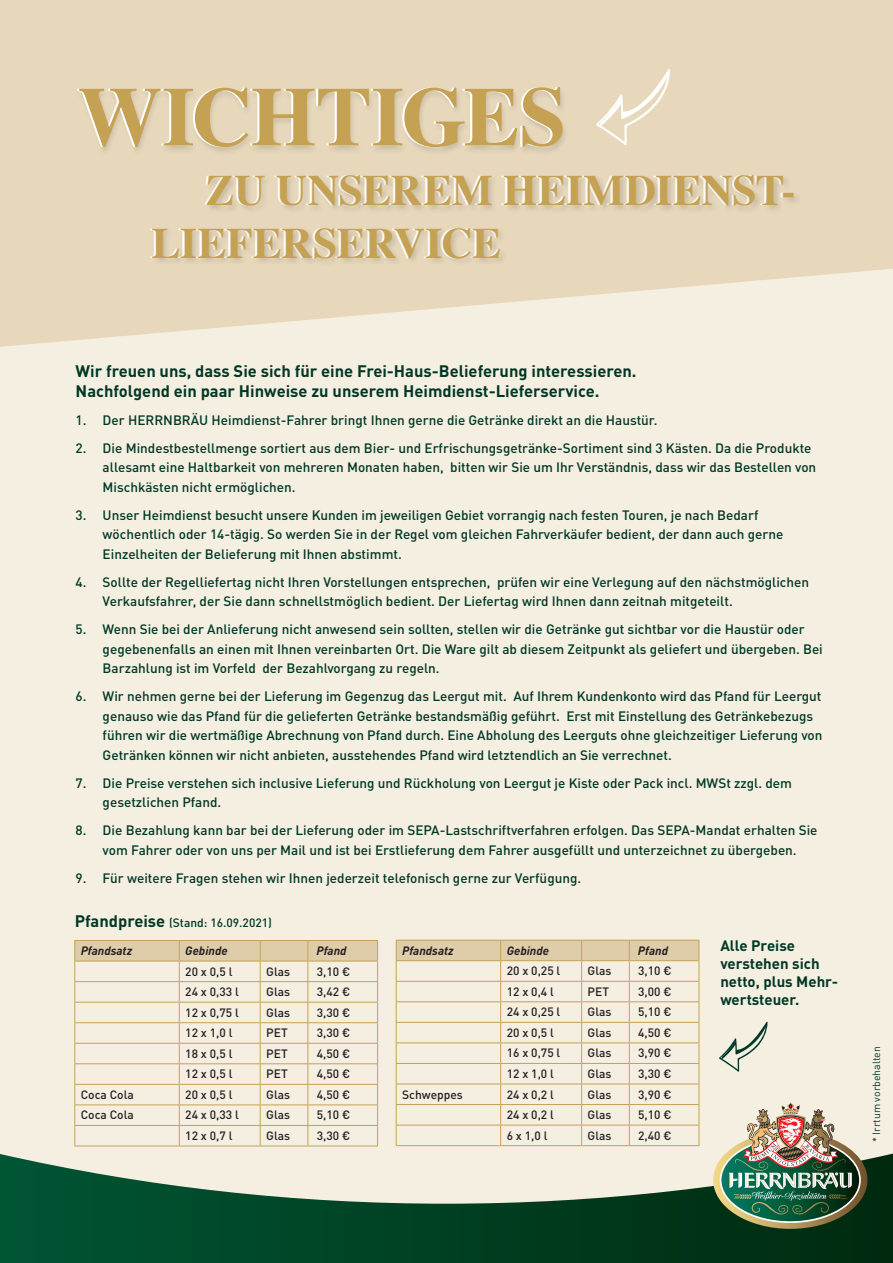
<style>
.page{position:relative;width:893px;height:1263px;background:#f5efe2}
.page>*{position:absolute;margin:0;border:0;box-sizing:border-box;transform-origin:0 0}
.t1{font:700 84px "Times";letter-spacing:-.015em;color:#c5a153}
.t2{font:700 43.5px/52.2px "Times";letter-spacing:-.01em;color:#c5a153}
.t3{font:700 16.5px/19.5px "DIN Pro";color:#003825}
.t4{font:700 15px/18px "DIN Pro";color:#003825}
.t5{font:500 13.5px/19.5px "DIN Pro";color:#003825}
.t6{font:500 12px "DIN Pro";color:#231f20}
.t7{font:italic 700 12px "DIN Pro";color:#231f20}
.t8{font:500 12px "DIN Pro";color:#003825}
.t9{font:10.5px "DIN Pro";color:#003825}
.s1{font-weight:700;font-size:16.5px}
</style>
<div class="page">
<svg style="left:0;top:1153px;width:893px;height:110px"></svg>
<img style="left:713px;top:1102px;width:154px;height:127px">
<svg style="left:0;top:0;width:893px;height:347px;fill:#e7d8bc"></svg>
<svg style="left:596px;top:69px;width:74px;height:76px;background:#eaddc4"></svg>
<div style="left:76px;top:86px;width:493px;height:69px;background:#231f20;opacity:.15"></div>
<div style="left:151px;top:174px;width:651px;height:92px;background:#231f20;opacity:.15"></div>
<hr style="left:74px;top:1145px;width:105px;height:1px;background:#c5a153">
<hr style="left:179px;top:1145px;width:81px;height:1px;background:#c5a153">
<hr style="left:260px;top:1145px;width:48px;height:1px;background:#c5a153">
<svg style="left:74px;top:940px;width:304px;height:205px"></svg>
<hr style="left:308px;top:1145px;width:70px;height:1px;background:#c5a153">
<svg style="left:396px;top:940px;width:304px;height:205px"></svg>
<hr style="left:396px;top:1145px;width:105px;height:1px;background:#c5a153">
<hr style="left:501px;top:1145px;width:81px;height:1px;background:#c5a153">
<hr style="left:582px;top:1145px;width:47px;height:1px;background:#c5a153">
<hr style="left:629px;top:1145px;width:70px;height:1px;background:#c5a153">
<svg style="left:719px;top:1021px;width:49px;height:51px"></svg>
<h1 class="t1" style="left:78px;top:37px;width:490px">WICHTIGES</h1>
<h2 class="t2" style="left:151px;top:160px;width:646px;text-indent:54px">ZU UNSEREM HEIMDIENST-<br>LIEFERSERVICE</h2>
<p class="t3" style="left:76px;top:360px;width:562px">Wir freuen uns, dass Sie sich für eine Frei-Haus-Belieferung interessieren.<br>Nachfolgend ein paar Hinweise zu unserem Heimdienst-Lieferservice.</p>
<p class="t5" style="left:76px;top:409px;width:583px">1. Der HERRNBRÄU Heimdienst-Fahrer bringt Ihnen gerne die Getränke direkt an die Haustür.</p>
<p class="t5" style="left:103px;top:437px;width:715px;text-indent:-27px">2. Die Mindestbestellmenge sortiert aus dem Bier- und Erfrischungsgetränke-Sortiment sind 3 Kästen. Da die Produkte allesamt eine Haltbarkeit von mehreren Monaten haben, bitten wir Sie um Ihr Verständnis, dass wir das Bestellen von<br>Mischkästen nicht ermöglichen.</p>
<p class="t5" style="left:103px;top:504px;width:682px;text-indent:-27px">3. Unser Heimdienst besucht unsere Kunden im jeweiligen Gebiet vorrangig nach festen Touren, je nach Bedarf wöchentlich oder 14-tägig. So werden Sie in der Regel vom gleichen Fahrverkäufer bedient, der dann auch gerne<br>Einzelheiten der Belieferung mit Ihnen abstimmt.</p>
<p class="t5" style="left:103px;top:571px;width:708px;text-indent:-27px">4. Sollte der Regelliefertag nicht Ihren Vorstellungen entsprechen, prüfen wir eine Verlegung auf den nächstmöglichen<br>Verkaufsfahrer, der Sie dann schnellstmöglich bedient. Der Liefertag wird Ihnen dann zeitnah mitgeteilt.</p>
<p class="t5" style="left:103px;top:618px;width:722px;text-indent:-27px">5. Wenn Sie bei der Anlieferung nicht anwesend sein sollten, stellen wir die Getränke gut sichtbar vor die Haustür oder gegebenenfalls an einen mit Ihnen vereinbarten Ort. Die Ware gilt ab diesem Zeitpunkt als geliefert und übergeben. Bei<br>Barzahlung ist im Vorfeld der Bezahlvorgang zu regeln.</p>
<p class="t5" style="left:103px;top:685px;width:721px;text-indent:-27px">6. Wir nehmen gerne bei der Lieferung im Gegenzug das Leergut mit. Auf Ihrem Kundenkonto wird das Pfand für Leergut genauso wie das Pfand für die gelieferten Getränke bestandsmäßig geführt. Erst mit Einstellung des Getränkebezugs führen wir die wertmäßige Abrechnung von Pfand durch. Eine Abholung des Leerguts ohne gleichzeitiger Lieferung von Getränken können wir nicht anbieten, ausstehendes Pfand wird letztendlich an Sie verrechnet.</p>
<p class="t5" style="left:103px;top:772px;width:691px;text-indent:-27px">7. Die Preise verstehen sich inclusive Lieferung und Rückholung von Leergut je Kiste oder Pack incl. MWSt zzgl. dem gesetzlichen Pfand.</p>
<p class="t5" style="left:76px;top:819px;width:743px;text-align:center">8. Die Bezahlung kann bar bei der Lieferung oder im SEPA-Lastschriftverfahren erfolgen. Das SEPA-Mandat erhalten Sie vom Fahrer oder von uns per Mail und ist bei Erstlieferung dem Fahrer ausgefüllt und unterzeichnet zu übergeben.</p>
<p class="t5" style="left:76px;top:867px;width:507px">9. Für weitere Fragen stehen wir Ihnen jederzeit telefonisch gerne zur Verfügung.</p>
<p class="t8" style="left:75px;top:913px;width:199px"><span class="s1">Pfandpreise</span> (Stand: 16.09.2021)</p>
<p class="t7" style="left:81px;top:941px;width:53px">Pfandsatz</p>
<p class="t7" style="left:185px;top:941px;width:44px">Gebinde</p>
<p class="t7" style="left:317px;top:941px;width:32px">Pfand</p>
<p class="t6" style="left:185px;top:961px;width:49px">20 x 0,5 l</p>
<p class="t6" style="left:266px;top:961px;width:25px">Glas</p>
<p class="t6" style="left:317px;top:961px;width:35px">3,10 €</p>
<p class="t6" style="left:185px;top:982px;width:55px">24 x 0,33 l</p>
<p class="t6" style="left:266px;top:982px;width:25px">Glas</p>
<p class="t6" style="left:317px;top:982px;width:35px">3,42 €</p>
<p class="t6" style="left:185px;top:1003px;width:55px">12 x 0,75 l</p>
<p class="t6" style="left:266px;top:1003px;width:25px">Glas</p>
<p class="t6" style="left:317px;top:1003px;width:35px">3,30 €</p>
<p class="t6" style="left:185px;top:1023px;width:49px">12 x 1,0 l</p>
<p class="t6" style="left:266px;top:1023px;width:23px">PET</p>
<p class="t6" style="left:317px;top:1023px;width:35px">3,30 €</p>
<p class="t6" style="left:185px;top:1044px;width:49px">18 x 0,5 l</p>
<p class="t6" style="left:266px;top:1044px;width:23px">PET</p>
<p class="t6" style="left:317px;top:1044px;width:35px">4,50 €</p>
<p class="t6" style="left:185px;top:1064px;width:49px">12 x 0,5 l</p>
<p class="t6" style="left:266px;top:1064px;width:23px">PET</p>
<p class="t6" style="left:317px;top:1064px;width:35px">4,50 €</p>
<p class="t6" style="left:81px;top:1085px;width:55px">Coca Cola</p>
<p class="t6" style="left:185px;top:1085px;width:49px">20 x 0,5 l</p>
<p class="t6" style="left:266px;top:1085px;width:25px">Glas</p>
<p class="t6" style="left:317px;top:1085px;width:35px">4,50 €</p>
<p class="t6" style="left:81px;top:1105px;width:55px">Coca Cola</p>
<p class="t6" style="left:185px;top:1105px;width:55px">24 x 0,33 l</p>
<p class="t6" style="left:266px;top:1105px;width:25px">Glas</p>
<p class="t6" style="left:317px;top:1105px;width:35px">5,10 €</p>
<p class="t6" style="left:185px;top:1126px;width:49px">12 x 0,7 l</p>
<p class="t6" style="left:266px;top:1126px;width:25px">Glas</p>
<p class="t6" style="left:317px;top:1126px;width:35px">3,30 €</p>
<p class="t7" style="left:402px;top:940px;width:53px">Pfandsatz</p>
<p class="t7" style="left:507px;top:940px;width:44px">Gebinde</p>
<p class="t7" style="left:638px;top:940px;width:32px">Pfand</p>
<p class="t6" style="left:507px;top:961px;width:55px">20 x 0,25 l</p>
<p class="t6" style="left:588px;top:961px;width:25px">Glas</p>
<p class="t6" style="left:638px;top:961px;width:35px">3,10 €</p>
<p class="t6" style="left:507px;top:982px;width:49px">12 x 0,4 l</p>
<p class="t6" style="left:588px;top:982px;width:23px">PET</p>
<p class="t6" style="left:638px;top:982px;width:35px">3,00 €</p>
<p class="t6" style="left:507px;top:1002px;width:55px">24 x 0,25 l</p>
<p class="t6" style="left:588px;top:1002px;width:25px">Glas</p>
<p class="t6" style="left:638px;top:1002px;width:35px">5,10 €</p>
<p class="t6" style="left:507px;top:1023px;width:49px">20 x 0,5 l</p>
<p class="t6" style="left:588px;top:1023px;width:25px">Glas</p>
<p class="t6" style="left:638px;top:1023px;width:35px">4,50 €</p>
<p class="t6" style="left:507px;top:1043px;width:55px">16 x 0,75 l</p>
<p class="t6" style="left:588px;top:1043px;width:25px">Glas</p>
<p class="t6" style="left:638px;top:1043px;width:35px">3,90 €</p>
<p class="t6" style="left:507px;top:1064px;width:49px">12 x 1,0 l</p>
<p class="t6" style="left:588px;top:1064px;width:25px">Glas</p>
<p class="t6" style="left:638px;top:1064px;width:35px">3,30 €</p>
<p class="t6" style="left:402px;top:1084px;width:62px">Schweppes</p>
<p class="t6" style="left:507px;top:1084px;width:49px">24 x 0,2 l</p>
<p class="t6" style="left:588px;top:1084px;width:25px">Glas</p>
<p class="t6" style="left:638px;top:1084px;width:35px">3,90 €</p>
<p class="t6" style="left:507px;top:1105px;width:49px">24 x 0,2 l</p>
<p class="t6" style="left:588px;top:1105px;width:25px">Glas</p>
<p class="t6" style="left:638px;top:1105px;width:35px">5,10 €</p>
<p class="t6" style="left:507px;top:1125px;width:42px">6 x 1,0 l</p>
<p class="t6" style="left:588px;top:1125px;width:25px">Glas</p>
<p class="t6" style="left:638px;top:1125px;width:35px">2,40 €</p>
<p class="t4" style="left:720px;top:934px;width:120px">Alle Preise verstehen sich netto, plus Mehr&shy;wertsteuer.</p>
<p class="t9" style="left:868px;top:1142px;width:97px;rotate:-90deg">* Irrtum vorbehalten</p>
</div>
